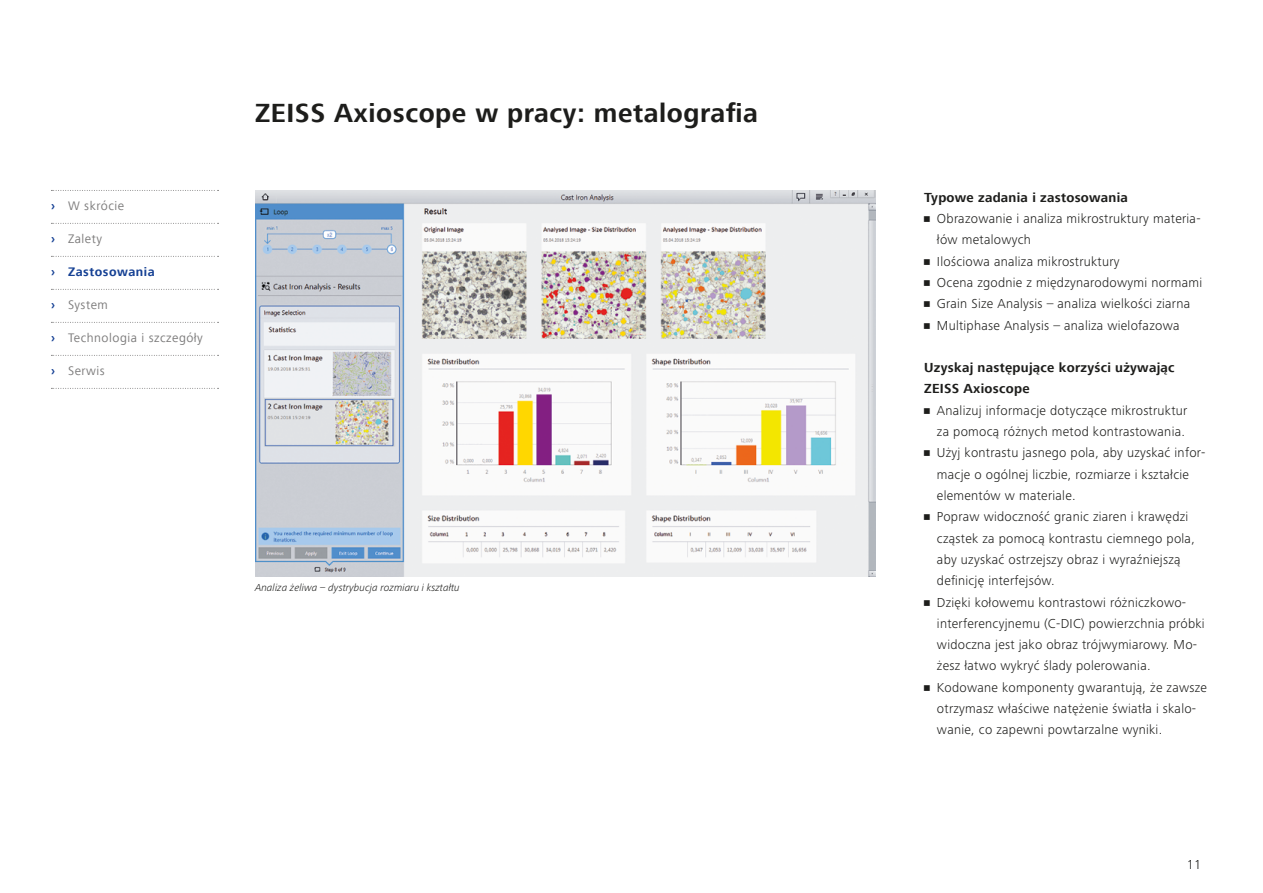
<style>
.page{position:relative;width:1263px;height:893px;background:#fff}
.page>*{position:absolute;margin:0;border:0;box-sizing:border-box;transform-origin:0 0}
.t1{font:700 27px "ZEISS Frutiger Next W1 G";letter-spacing:.02em;color:#1d1d1b}
.t2{font:300 13.5px/21.3px "Zeiss Frutiger Next Pro";letter-spacing:.02em;color:#1d1d1b}
.t3{font:700 13.5px/21.3px "ZEISS Frutiger Next W1 G";letter-spacing:.02em;color:#1d1d1b}
.t4{font:12.75px "ZEISS Frutiger Next W1 G";letter-spacing:.04em;color:#7c7b7b}
.t5{font:700 12.75px "ZEISS Frutiger Next W1 G";letter-spacing:.04em;color:#164194}
.t6{font:italic 300 10.5px "Zeiss Frutiger Next Pro";letter-spacing:.005em;color:#1d1d1b}
.s1{font-weight:700;color:#164194}
</style>
<div class="page">
<img style="left:255px;top:190px;width:621px;height:386px">
<svg style="left:51px;top:190px;width:168px;height:1px"></svg>
<svg style="left:51px;top:223px;width:168px;height:1px"></svg>
<svg style="left:51px;top:256px;width:168px;height:1px"></svg>
<svg style="left:51px;top:289px;width:168px;height:1px"></svg>
<svg style="left:51px;top:322px;width:168px;height:1px"></svg>
<svg style="left:51px;top:355px;width:168px;height:1px"></svg>
<svg style="left:51px;top:388px;width:168px;height:1px"></svg>
<p class="t4" style="left:51px;top:199px;width:75px"><span class="s1">›</span> W skrócie</p>
<p class="t4" style="left:51px;top:232px;width:53px"><span class="s1">›</span> Zalety</p>
<p class="t5" style="left:51px;top:265px;width:105px">› Zastosowania</p>
<p class="t4" style="left:51px;top:298px;width:58px"><span class="s1">›</span> System</p>
<p class="t4" style="left:51px;top:331px;width:153px"><span class="s1">›</span> Technologia i szczegóły</p>
<p class="t4" style="left:51px;top:364px;width:55px"><span class="s1">›</span> Serwis</p>
<h1 class="t1" style="left:255px;top:97px;width:504px">ZEISS Axioscope w pracy: metalografia</h1>
<p class="t6" style="left:255px;top:582px;width:206px">Analiza żeliwa – dystrybucja rozmiaru i kształtu</p>
<p class="t3" style="left:924px;top:187px;width:205px">Typowe zadania i zastosowania</p>
<p class="t2" style="left:937px;top:208px;width:265px;text-indent:-13px">• Obrazowanie i analiza mikrostruktury materia&shy;łów metalowych</p>
<p class="t2" style="left:924px;top:250px;width:197px">• Ilościowa analiza mikrostruktury</p>
<p class="t2" style="left:924px;top:272px;width:279px">• Ocena zgodnie z międzynarodowymi normami</p>
<p class="t2" style="left:924px;top:293px;width:268px">• Grain Size Analysis – analiza wielkości ziarna</p>
<p class="t2" style="left:924px;top:314px;width:257px">• Multiphase Analysis – analiza wielofazowa</p>
<p class="t3" style="left:924px;top:357px;width:252px">Uzyskaj następujące korzyści używając<br>ZEISS Axioscope</p>
<p class="t2" style="left:924px;top:400px;width:265px;text-align:right">• Analizuj informacje dotyczące mikrostruktur za pomocą różnych metod kontrastowania.</p>
<p class="t2" style="left:937px;top:442px;width:270px;text-indent:-13px">• Użyj kontrastu jasnego pola, aby uzyskać infor&shy;macje o ogólnej liczbie, rozmiarze i kształcie elementów w materiale.</p>
<p class="t2" style="left:937px;top:506px;width:259px;text-indent:-13px">• Popraw widoczność granic ziaren i krawędzi cząstek za pomocą kontrastu ciemnego pola, aby uzyskać ostrzejszy obraz i wyraźniejszą definicję interfejsów.</p>
<p class="t2" style="left:937px;top:591px;width:269px;text-indent:-13px">• Dzięki kołowemu kontrastowi różniczkowo&shy;interferencyjnemu (C-DIC) powierzchnia próbki widoczna jest jako obraz trójwymiarowy. Mo&shy;żesz łatwo wykryć ślady polerowania.</p>
<p class="t2" style="left:937px;top:677px;width:272px;text-indent:-13px">• Kodowane komponenty gwarantują, że zawsze otrzymasz właściwe natężenie światła i skalo&shy;wanie, co zapewni powtarzalne wyniki.</p>
<p class="t2" style="left:1187px;top:853px;width:16px">11</p>
</div>
